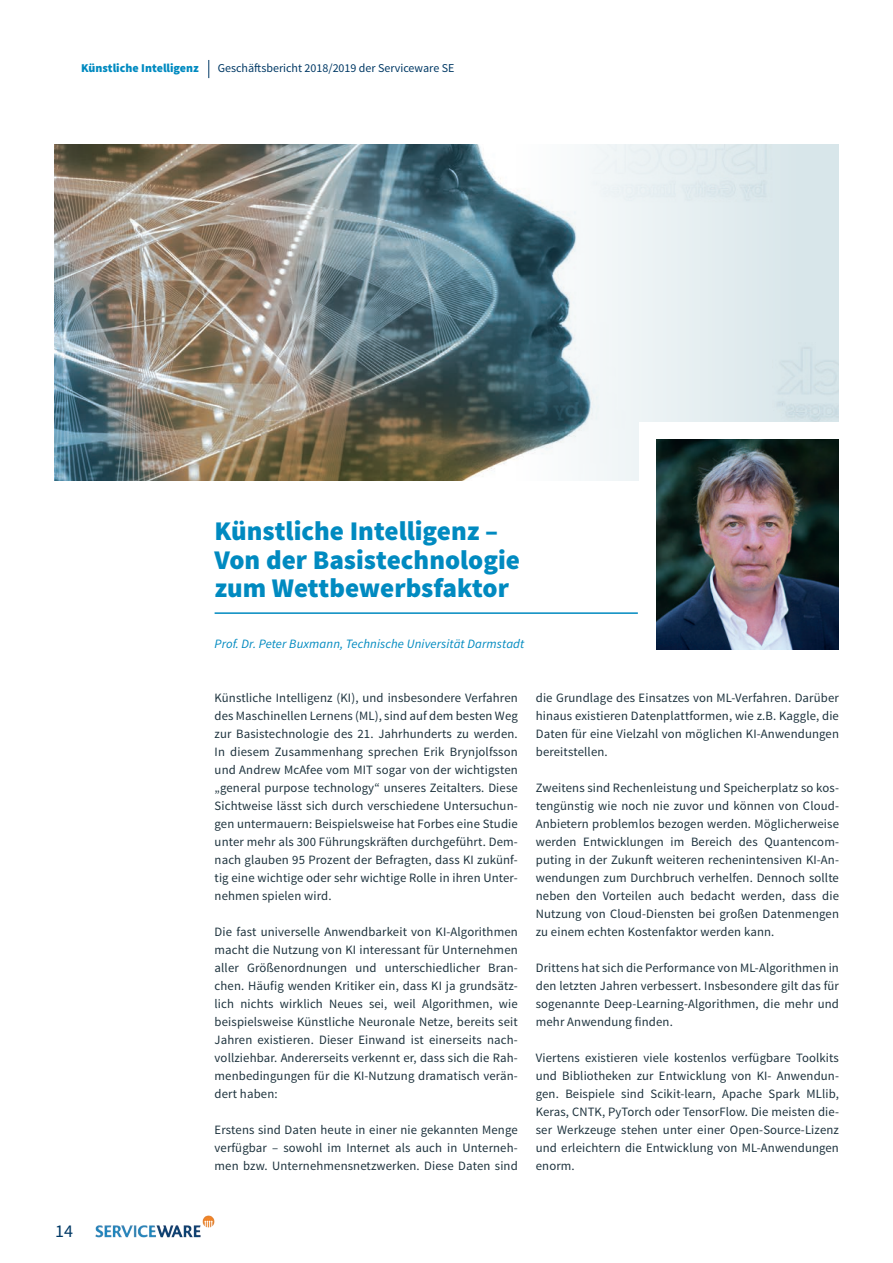
<style>
.page{position:relative;width:893px;height:1263px;background:#fff}
.page>*{position:absolute;margin:0;border:0;box-sizing:border-box;transform-origin:0 0}
.t1{font:900 27px/28.5px "Source Sans Pro";color:#008ac0}
.t2{font:18px "Source Sans Pro";color:#003965}
.t3{font:12.75px/18px "Source Sans Pro";letter-spacing:.01em;color:#1e333e;text-align:justify}
.t4{font:italic 12.75px "Source Sans Pro";letter-spacing:.01em;color:#008ac0}
.t5{font:12px "Source Sans Pro";color:#003965}
.t6{font:900 12px "Source Sans Pro";color:#008ac0}
</style>
<div class="page">
<svg style="left:208px;top:60px;width:1px;height:18px"></svg>
<img style="left:95px;top:1215px;width:120px;height:23px">
<hr style="left:215px;top:612px;width:423px;height:2px;background:#008ac0">
<img style="left:54px;top:144px;width:785px;height:336px">
<div style="left:639px;top:423px;width:237px;height:234px;background:#fff"></div>
<img style="left:656px;top:439px;width:183px;height:211px">
<p class="t6" style="left:81px;top:60px;width:119px">Künstliche Intelligenz</p>
<p class="t5" style="left:218px;top:61px;width:238px">Geschäftsbericht 2018/2019 der Serviceware SE</p>
<h2 class="t2" style="left:55px;top:1220px;width:19px">14</h2>
<h1 class="t1" style="left:215px;top:518px;width:307px">Künstliche Intelligenz –<br>Von der Basistechnologie zum Wettbewerbsfaktor</h1>
<p class="t4" style="left:215px;top:636px;width:311px">Prof. Dr. Peter Buxmann, Technische Universität Darmstadt</p>
<p class="t3" style="left:215px;top:689px;width:305px">Künstliche Intelligenz (KI), und insbesondere Verfahren des Maschinellen Lernens (ML), sind auf dem besten Weg zur Basistechnologie des 21. Jahrhunderts zu werden.<br>In diesem Zusammenhang sprechen Erik Brynjolfsson und Andrew McAfee vom MIT sogar von der wichtigsten „general purpose technology“ unseres Zeitalters. Diese Sichtweise lässt sich durch verschiedene Untersuchun&shy;gen untermauern: Beispielsweise hat Forbes eine Studie unter mehr als 300 Führungskräften durchgeführt. Dem&shy;nach glauben 95 Prozent der Befragten, dass KI zukünf&shy;tig eine wichtige oder sehr wichtige Rolle in ihren Unter&shy;nehmen spielen wird.</p>
<p class="t3" style="left:215px;top:923px;width:305px">Die fast universelle Anwendbarkeit von KI-Algorithmen macht die Nutzung von KI interessant für Unternehmen aller Größenordnungen und unterschiedlicher Bran&shy;chen. Häufig wenden Kritiker ein, dass KI ja grundsätz&shy;lich nichts wirklich Neues sei, weil Algorithmen, wie beispielsweise Künstliche Neuronale Netze, bereits seit Jahren existieren. Dieser Einwand ist einerseits nach&shy;vollziehbar. Andererseits verkennt er, dass sich die Rah&shy;menbedingungen für die KI-Nutzung dramatisch verän&shy;dert haben:</p>
<p class="t3" style="left:215px;top:1121px;width:305px">Erstens sind Daten heute in einer nie gekannten Menge verfügbar – sowohl im Internet als auch in Unterneh&shy;men bzw. Unternehmensnetzwerken. Diese Daten sind</p>
<p class="t3" style="left:536px;top:689px;width:305px">die Grundlage des Einsatzes von ML-Verfahren. Darüber hinaus existieren Datenplattformen, wie z.B. Kaggle, die Daten für eine Vielzahl von möglichen KI-Anwendungen bereitstellen.</p>
<p class="t3" style="left:536px;top:779px;width:305px">Zweitens sind Rechenleistung und Speicherplatz so kos&shy;tengünstig wie noch nie zuvor und können von Cloud-Anbietern problemlos bezogen werden. Möglicherweise werden Entwicklungen im Bereich des Quantencom&shy;puting in der Zukunft weiteren rechenintensiven KI-An&shy;wendungen zum Durchbruch verhelfen. Dennoch sollte neben den Vorteilen auch bedacht werden, dass die Nutzung von Cloud-Diensten bei großen Datenmengen zu einem echten Kostenfaktor werden kann.</p>
<p class="t3" style="left:536px;top:959px;width:305px">Drittens hat sich die Performance von ML-Algorithmen in den letzten Jahren verbessert. Insbesondere gilt das für sogenannte Deep-Learning-Algorithmen, die mehr und mehr Anwendung finden.</p>
<p class="t3" style="left:536px;top:1049px;width:305px">Viertens existieren viele kostenlos verfügbare Toolkits und Bibliotheken zur Entwicklung von KI- Anwendun&shy;gen. Beispiele sind Scikit-learn, Apache Spark MLlib, Keras, CNTK, PyTorch oder TensorFlow. Die meisten die&shy;ser Werkzeuge stehen unter einer Open-Source-Lizenz und erleichtern die Entwicklung von ML-Anwendungen enorm.</p>
</div>
